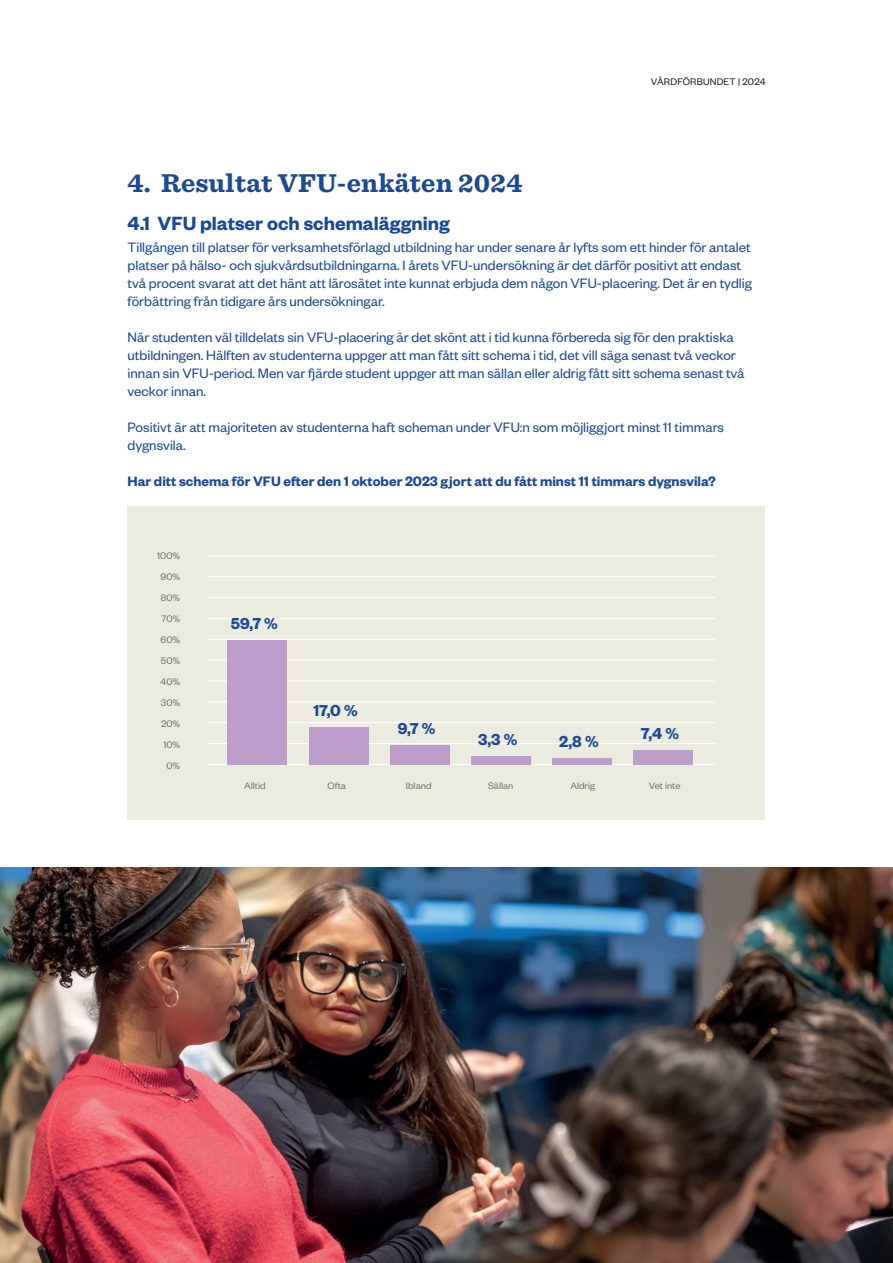
<style>
.page{position:relative;width:893px;height:1263px;background:#fff}
.page>*{position:absolute;margin:0;border:0;box-sizing:border-box;transform-origin:0 0}
.t1{font:700 27px "Sentinel";letter-spacing:.01em;color:#1a4995}
.t2{font:600 21px "Founders Grotesk";color:#1a4995}
.t3{font:600 17.4px "Founders Grotesk";color:#1a4995}
.t4{font:15px/18px "Founders Grotesk";color:#1a4995}
.t5{font:600 15px "Founders Grotesk";color:#1a4995}
.t6{font:10.5px/21px "Founders Grotesk";color:#727678;text-align:right}
.t7{font:10.5px "Founders Grotesk";letter-spacing:.02em;color:#231f20}
</style>
<div class="page">
<div style="left:128px;top:506px;width:637px;height:313px;background:#ecebe0"></div>
<hr style="left:208px;top:555px;width:507px;height:1px;background:#fff">
<hr style="left:208px;top:576px;width:507px;height:1px;background:#fff">
<hr style="left:208px;top:597px;width:507px;height:1px;background:#fff">
<hr style="left:208px;top:618px;width:507px;height:1px;background:#fff">
<hr style="left:208px;top:639px;width:507px;height:1px;background:#fff">
<hr style="left:208px;top:660px;width:507px;height:1px;background:#fff">
<hr style="left:208px;top:680px;width:507px;height:1px;background:#fff">
<hr style="left:208px;top:701px;width:507px;height:1px;background:#fff">
<hr style="left:208px;top:722px;width:507px;height:1px;background:#fff">
<hr style="left:208px;top:743px;width:507px;height:1px;background:#fff">
<hr style="left:208px;top:764px;width:507px;height:1px;background:#fff">
<div style="left:228px;top:641px;width:59px;height:124px;background:#bd9dc9"></div>
<div style="left:309px;top:727px;width:59px;height:38px;background:#bd9dc9"></div>
<div style="left:390px;top:745px;width:59px;height:20px;background:#bd9dc9"></div>
<div style="left:471px;top:756px;width:59px;height:9px;background:#bd9dc9"></div>
<div style="left:552px;top:758px;width:59px;height:7px;background:#bd9dc9"></div>
<div style="left:633px;top:751px;width:60px;height:14px;background:#bd9dc9"></div>
<img style="left:0;top:867px;width:893px;height:396px">
<p class="t7" style="left:651px;top:76px;width:116px">VÅRDFÖRBUNDET | 2024</p>
<h1 class="t1" style="left:128px;top:161px;width:396px">4. Resultat VFU-enkäten 2024</h1>
<h2 class="t2" style="left:128px;top:210px;width:324px">4.1 VFU platser och schemaläggning</h2>
<p class="t4" style="left:128px;top:237px;width:626px">Tillgången till platser för verksamhetsförlagd utbildning har under senare år lyfts som ett hinder för antalet platser på hälso- och sjukvårdsutbildningarna. I årets VFU-undersökning är det därför positivt att endast två procent svarat att det hänt att lärosätet inte kunnat erbjuda dem någon VFU-placering. Det är en tydlig förbättring från tidigare års undersökningar.</p>
<p class="t4" style="left:128px;top:327px;width:618px">När studenten väl tilldelats sin VFU-placering är det skönt att i tid kunna förbereda sig för den praktiska utbildningen. Hälften av studenterna uppger att man fått sitt schema i tid, det vill säga senast två veckor innan sin VFU-period. Men var fjärde student uppger att man sällan eller aldrig fått sitt schema senast två veckor innan.</p>
<p class="t4" style="left:128px;top:417px;width:598px">Positivt är att majoriteten av studenterna haft scheman under VFU:n som möjliggjort minst 11 timmars dygnsvila.</p>
<p class="t5" style="left:128px;top:472px;width:590px">Har ditt schema för VFU efter den 1 oktober 2023 gjort att du fått minst 11 timmars dygnsvila?</p>
<p class="t6" style="left:157px;top:545px;width:24px">100%<br>90%<br>80%<br>70%<br>60%<br>50%<br>40%<br>30%<br>20%<br>10%<br>0%</p>
<p class="t3" style="left:231px;top:613px;width:48px">59,7 %</p>
<p class="t3" style="left:313px;top:699px;width:46px">17,0 %</p>
<p class="t3" style="left:398px;top:717px;width:39px">9,7 %</p>
<p class="t3" style="left:478px;top:728px;width:41px">3,3 %</p>
<p class="t3" style="left:559px;top:730px;width:41px">2,8 %</p>
<p class="t3" style="left:641px;top:722px;width:40px">7,4 %</p>
<p class="t6" style="left:244px;top:775px;width:23px">Alltid</p>
<p class="t6" style="left:327px;top:775px;width:20px">Ofta</p>
<p class="t6" style="left:406px;top:775px;width:27px">Ibland</p>
<p class="t6" style="left:488px;top:775px;width:27px">Sällan</p>
<p class="t6" style="left:570px;top:775px;width:26px">Aldrig</p>
<p class="t6" style="left:649px;top:775px;width:33px">Vet inte</p>
</div>
